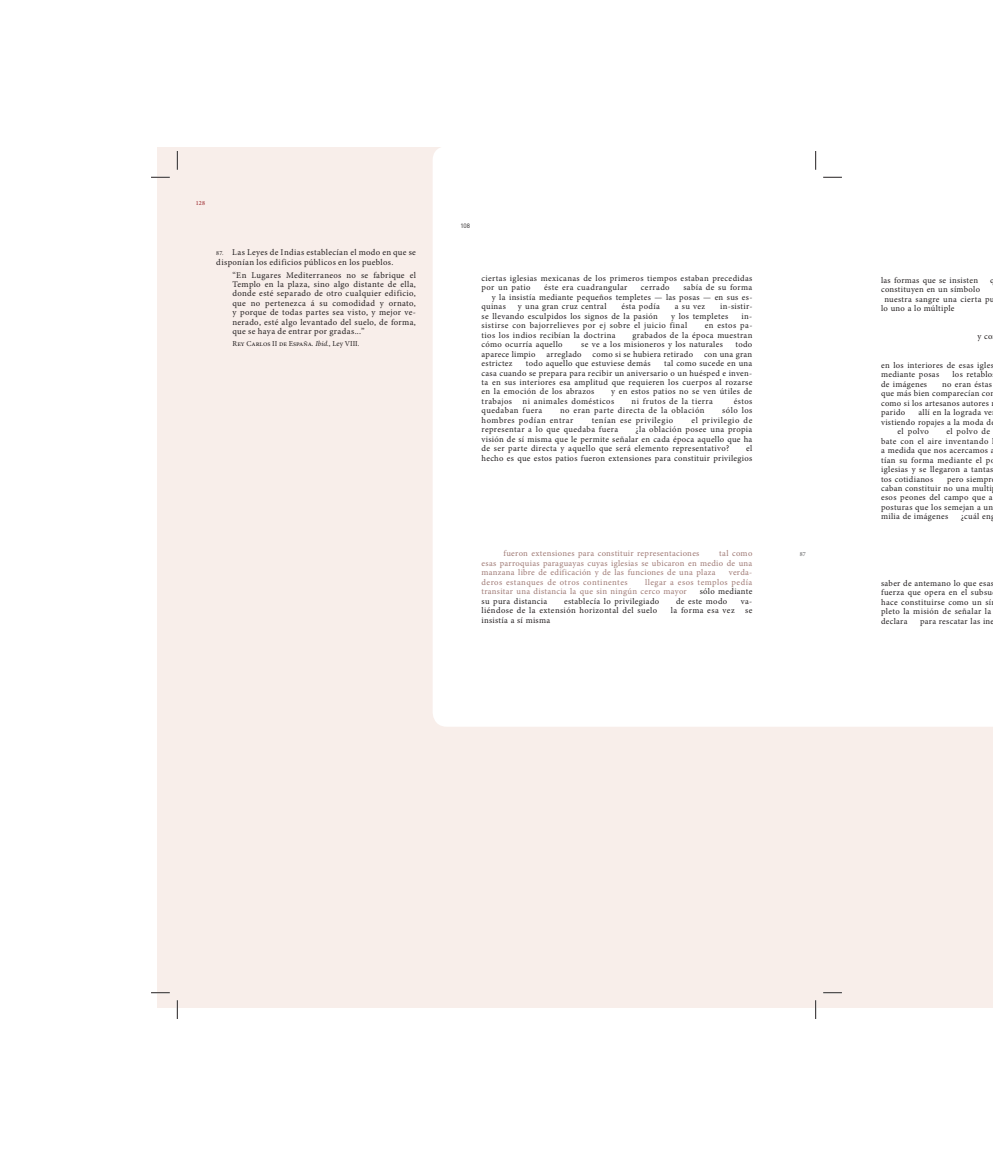
<style>
.page{position:relative;width:993px;height:1170px;background:#fff}
.page>*{position:absolute;margin:0;border:0;box-sizing:border-box;transform-origin:0 0}
.t1{font:8.75px/9.4px "Minion Pro";letter-spacing:.03em;color:#231f20}
.t2{font:8.62px/9.5px "Minion Pro";letter-spacing:.04em;color:#231f20}
.t3{font:8.62px/9.5px "Minion Pro";color:#9f7a75;text-align:justify}
.t4{font:7.5px "Minion Pro";color:#231f20}
.t5{font:6.25px "Minion Pro";color:#961b21}
.t6{font:6.25px "DIN Pro";color:#231f20}
.t7{font:6.25px "Minion Pro";color:#58595b}
.s1{font-size:6.25px}
.s2{font-style:italic}
</style>
<div class="page">
<div style="left:158px;top:147px;width:834px;height:860px;background:#f8eeea"></div>
<div style="left:433px;top:147px;width:559px;height:579px;background:#fff"></div>
<svg style="left:151px;top:176px;width:19px;height:2px"></svg>
<svg style="left:822px;top:176px;width:19px;height:2px"></svg>
<svg style="left:151px;top:991px;width:19px;height:2px"></svg>
<svg style="left:823px;top:992px;width:18px;height:1px"></svg>
<svg style="left:176px;top:151px;width:2px;height:19px"></svg>
<svg style="left:176px;top:1000px;width:2px;height:18px"></svg>
<svg style="left:814px;top:151px;width:2px;height:19px"></svg>
<svg style="left:814px;top:1000px;width:2px;height:18px"></svg>
<p class="t5" style="left:196px;top:200px;width:11px">128</p>
<p class="t1" style="left:216px;top:248px;width:201px"><span class="s1">87.</span> Las Leyes de Indias establecían el modo en que se disponían los edificios públicos en los pueblos.</p>
<p class="t1" style="left:232px;top:271px;width:185px;text-align:justify">“En Lugares Mediterraneos no se fabrique el Templo en la plaza, sino algo distante de ella, donde esté separado de otro cualquier edificio, que no pertenezca á su comodidad y ornato, y porque de todas partes sea visto, y mejor ve&shy;nerado, esté algo levantado del suelo, de forma, que se haya de entrar por gradas...”</p>
<p class="t4" style="left:232px;top:341px;width:128px">Rey Carlos II de España. <span class="s2">Ibid.</span>, Ley VIII.</p>
<p class="t6" style="left:460px;top:222px;width:11px">108</p>
<p class="t2" style="left:481px;top:274px;width:272px">ciertas iglesias mexicanas de los primeros tiempos estaban precedidas por un patio</p>
<p class="t2" style="left:544px;top:283px;width:85px">éste era cuadrangular</p>
<p class="t2" style="left:640px;top:283px;width:30px">cerrado</p>
<p class="t2" style="left:683px;top:283px;width:70px">sabía de su forma</p>
<p class="t2" style="left:491px;top:293px;width:262px">y la insistía mediante pequeños templetes — las posas — en sus es-</p>
<p class="t2" style="left:481px;top:302px;width:26px">quinas</p>
<p class="t2" style="left:518px;top:302px;width:90px">y una gran cruz central</p>
<p class="t2" style="left:621px;top:302px;width:40px">ésta podía</p>
<p class="t2" style="left:674px;top:302px;width:32px">a su vez</p>
<p class="t2" style="left:719px;top:302px;width:34px">in-sistir-</p>
<p class="t2" style="left:481px;top:312px;width:178px">se llevando esculpidos los signos de la pasión</p>
<p class="t2" style="left:671px;top:312px;width:58px">y los templetes</p>
<p class="t2" style="left:741px;top:312px;width:12px">in-</p>
<p class="t2" style="left:481px;top:321px;width:207px">sistirse con bajorrelieves por ej sobre el juicio final</p>
<p class="t2" style="left:704px;top:321px;width:49px">en estos pa-</p>
<p class="t2" style="left:481px;top:331px;width:135px">tios los indios recibían la doctrina</p>
<p class="t2" style="left:632px;top:331px;width:121px">grabados de la época muestran</p>
<p class="t2" style="left:481px;top:340px;width:82px">cómo ocurría aquello</p>
<p class="t2" style="left:581px;top:340px;width:143px">se ve a los misioneros y los naturales</p>
<p class="t2" style="left:735px;top:340px;width:18px">todo</p>
<p class="t2" style="left:481px;top:350px;width:56px">aparece limpio</p>
<p class="t2" style="left:546px;top:350px;width:37px">arreglado</p>
<p class="t2" style="left:592px;top:350px;width:102px">como si se hubiera retirado</p>
<p class="t2" style="left:703px;top:350px;width:50px">con una gran</p>
<p class="t2" style="left:481px;top:359px;width:32px">estrictez</p>
<p class="t2" style="left:525px;top:359px;width:126px">todo aquello que estuviese demás</p>
<p class="t2" style="left:481px;top:359px;width:272px;text-align:justify;text-indent:182px">tal como sucede en una casa cuando se prepara para recibir un aniversario o un huésped e inven&shy;ta en sus interiores esa amplitud que requieren los cuerpos al rozarse en la emoción de los abrazos</p>
<p class="t2" style="left:481px;top:387px;width:272px;text-indent:129px">y en estos patios no se ven útiles de trabajos ni animales domésticos</p>
<p class="t2" style="left:631px;top:397px;width:83px">ni frutos de la tierra</p>
<p class="t2" style="left:733px;top:397px;width:20px">éstos</p>
<p class="t2" style="left:481px;top:406px;width:62px">quedaban fuera</p>
<p class="t2" style="left:560px;top:406px;width:146px">no eran parte directa de la oblación</p>
<p class="t2" style="left:722px;top:406px;width:32px">sólo los</p>
<p class="t2" style="left:481px;top:416px;width:93px">hombres podían entrar</p>
<p class="t2" style="left:591px;top:416px;width:83px">tenían ese privilegio</p>
<p class="t2" style="left:691px;top:416px;width:62px">el privilegio de</p>
<p class="t2" style="left:481px;top:425px;width:138px">representar a lo que quedaba fuera</p>
<p class="t2" style="left:481px;top:425px;width:272px;text-align:justify;text-indent:154px">¿la oblación posee una propia visión de sí misma que le permite señalar en cada época aquello que ha de ser parte directa y aquello que será elemento representativo?</p>
<p class="t2" style="left:481px;top:444px;width:272px;text-align:right">el<br>hecho es que estos patios fueron extensiones para constituir privilegios</p>
<p class="t3" style="left:481px;top:549px;width:272px;text-indent:237px">tal como esas parroquias paraguayas cuyas iglesias se ubicaron en medio de una manzana libre de edificación y de las funciones de una plaza</p>
<p class="t3" style="left:503px;top:549px;width:197px">fueron extensiones para constituir representaciones</p>
<p class="t3" style="left:728px;top:568px;width:25px">verda-</p>
<p class="t3" style="left:481px;top:578px;width:272px;text-indent:163px">llegar a esos templos pedía transitar una distancia la que sin ningún cerco mayor</p>
<p class="t3" style="left:481px;top:578px;width:147px">deros estanques de otros continentes</p>
<p class="t2" style="left:699px;top:587px;width:54px">sólo mediante</p>
<p class="t2" style="left:481px;top:597px;width:67px">su pura distancia</p>
<p class="t2" style="left:564px;top:597px;width:97px">establecía lo privilegiado</p>
<p class="t2" style="left:675px;top:597px;width:53px">de este modo</p>
<p class="t2" style="left:740px;top:597px;width:13px">va-</p>
<p class="t2" style="left:481px;top:606px;width:177px">liéndose de la extensión horizontal del suelo</p>
<p class="t2" style="left:670px;top:606px;width:83px">la forma esa vez se</p>
<p class="t2" style="left:481px;top:615px;width:70px">insistía a sí misma</p>
<p class="t7" style="left:799px;top:551px;width:8px">87</p>
<p class="t2" style="left:880px;top:276px;width:98px">las formas que se insisten</p>
<p class="t2" style="left:989px;top:276px;width:6px">q</p>
<p class="t2" style="left:880px;top:285px;width:100px">constituyen en un símbolo</p>
<p class="t2" style="left:884px;top:295px;width:112px">nuestra sangre una cierta pu</p>
<p class="t2" style="left:880px;top:304px;width:75px">lo uno a lo múltiple</p>
<p class="t2" style="left:977px;top:332px;width:17px">y co</p>
<p class="t2" style="left:880px;top:361px;width:114px">en los interiores de esas igles mediante posas</p>
<p class="t2" style="left:952px;top:370px;width:41px">los retablo</p>
<p class="t2" style="left:880px;top:380px;width:48px">de imágenes</p>
<p class="t2" style="left:880px;top:380px;width:112px;text-indent:61px">no eran éstas que más bien comparecían co como si los artesanos autores parido</p>
<p class="t2" style="left:918px;top:408px;width:75px">allí en la lograda ve</p>
<p class="t2" style="left:880px;top:418px;width:111px">vistiendo ropajes a la moda d</p>
<p class="t2" style="left:897px;top:427px;width:33px">el polvo</p>
<p class="t2" style="left:880px;top:427px;width:115px;text-indent:65px">el polvo de bate con el aire inventando<br>a medida que nos acercamos a tían su forma mediante el po iglesias y se llegaron a tantas tos cotidianos</p>
<p class="t2" style="left:880px;top:474px;width:113px;text-indent:66px">pero siempr caban constituir no una multi esos peones del campo que a posturas que los semejan a un milia de imágenes</p>
<p class="t2" style="left:960px;top:512px;width:32px">¿cuál en</p>
<p class="t2" style="left:880px;top:579px;width:114px">saber de antemano lo que esas fuerza que opera en el subsu hace constituirse como un sí pleto la misión de señalar la declara</p>
<p class="t2" style="left:919px;top:616px;width:76px">para rescatar las ine</p>
</div>
